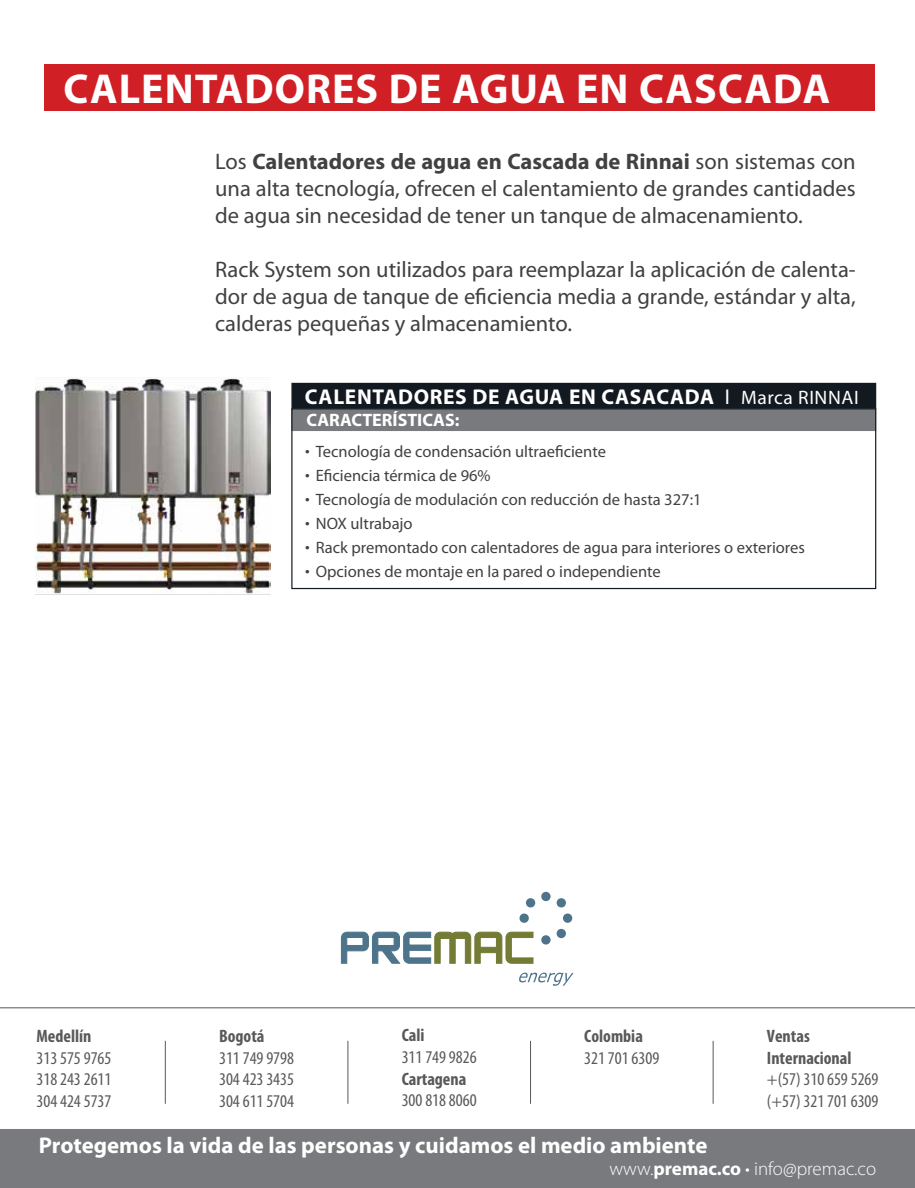
<style>
.page{position:relative;width:915px;height:1188px;background:#fff}
.page>*{position:absolute;margin:0;border:0;box-sizing:border-box;transform-origin:0 0}
.t1{font:700 42px "Myriad Pro";letter-spacing:.025em;color:#fff}
.t2{font:700 22.8px "Myriad Pro";color:#fff}
.t3{font:22.5px/27px "Myriad Pro";color:#414042;text-align:justify}
.t4{font:700 21.45px "Myriad Pro";letter-spacing:.03em;color:#fff}
.t5{font:300 19.05px "Myriad Pro";color:#fff}
.t6{font:condensed 18px/21.6px "Myriad Pro";color:#58595b;text-align:justify}
.t7{font:700 condensed 18px/21.6px "Myriad Pro";color:#58595b}
.t8{font:700 18px "Myriad Pro";color:#fff}
.t9{font:16.5px "Myriad Pro";color:#414042}
.s1{font-weight:700}
.s2{font-weight:400}
.s3{font-weight:400;font-size:19.5px}
</style>
<div class="page">
<div style="left:45px;top:64px;width:829px;height:47px;background:#d02026"></div>
<div style="left:291px;top:383px;width:584px;height:27px;background:#121921"></div>
<div style="left:291px;top:409px;width:584px;height:22px;background:#797a7d"></div>
<div style="left:291px;top:408px;width:585px;height:181px;border:1px solid #121921"></div>
<img style="left:35px;top:378px;width:235px;height:217px">
<hr style="left:0;top:1007px;width:914px;height:1px;background:#6d6e71">
<svg style="left:519px;top:973px;width:54px;height:13px"></svg>
<div style="left:542px;top:893px;width:7px;height:7px;background:#4e748b;border-radius:50%"></div>
<div style="left:541px;top:892px;width:9px;height:9px;border:2px solid #4e748b;border-radius:50%"></div>
<div style="left:542px;top:936px;width:7px;height:8px;background:#4e748b;border-radius:50%"></div>
<div style="left:541px;top:935px;width:9px;height:10px;border:2px solid #4e748b;border-radius:50%"></div>
<svg style="left:556px;top:898px;width:17px;height:41px"></svg>
<svg style="left:519px;top:898px;width:17px;height:25px"></svg>
<svg style="left:340px;top:931px;width:193px;height:33px"></svg>
<div style="left:0;top:1129px;width:914px;height:59px;background:#797a7d"></div>
<hr style="left:712px;top:1041px;width:1px;height:63px;background:#58595b">
<hr style="left:530px;top:1041px;width:1px;height:63px;background:#58595b">
<hr style="left:347px;top:1041px;width:1px;height:63px;background:#58595b">
<hr style="left:165px;top:1041px;width:1px;height:63px;background:#58595b">
<h1 class="t1" style="left:64px;top:65px;width:768px">CALENTADORES DE AGUA EN CASCADA</h1>
<p class="t3" style="left:215px;top:149px;width:642px">Los <span class="s1">Calentadores de agua en Cascada de Rinnai</span> son sistemas con una alta tecnología, ofrecen el calentamiento de grandes cantidades de agua sin necesidad de tener un tanque de almacenamiento.</p>
<p class="t3" style="left:215px;top:257px;width:642px">Rack System son utilizados para reemplazar la aplicación de calenta&shy;dor de agua de tanque de eficiencia media a grande, estándar y alta, calderas pequeñas y almacenamiento.</p>
<p class="t4" style="left:305px;top:384px;width:555px">CALENTADORES DE AGUA EN CASACADA <span class="s2">I</span> <span class="s3">Marca RINNAI</span></p>
<p class="t8" style="left:306px;top:410px;width:154px">CARACTERÍSTICAS:</p>
<p class="t9" style="left:305px;top:442px;width:302px">• Tecnología de condensación ultraeficiente</p>
<p class="t9" style="left:305px;top:466px;width:187px">• Eficiencia térmica de 96%</p>
<p class="t9" style="left:305px;top:490px;width:398px">• Tecnología de modulación con reducción de hasta 327:1</p>
<p class="t9" style="left:305px;top:514px;width:109px">• NOX ultrabajo</p>
<p class="t9" style="left:305px;top:538px;width:501px">• Rack premontado con calentadores de agua para interiores o exteriores</p>
<p class="t9" style="left:305px;top:562px;width:357px">• Opciones de montaje en la pared o independiente</p>
<p class="t7" style="left:36px;top:1025px;width:56px">Medellín</p>
<p class="t6" style="left:36px;top:1047px;width:76px">313 575 9765<br>318 243 2611<br>304 424 5737</p>
<p class="t7" style="left:219px;top:1025px;width:47px">Bogotá</p>
<p class="t6" style="left:219px;top:1047px;width:76px">311 749 9798<br>304 423 3435<br>304 611 5704</p>
<p class="t7" style="left:401px;top:1025px;width:24px">Cali</p>
<p class="t6" style="left:401px;top:1046px;width:76px">311 749 9826</p>
<p class="t7" style="left:401px;top:1068px;width:66px">Cartagena</p>
<p class="t6" style="left:401px;top:1089px;width:76px">300 818 8060</p>
<p class="t7" style="left:584px;top:1025px;width:60px">Colombia</p>
<p class="t6" style="left:584px;top:1047px;width:76px">321 701 6309</p>
<p class="t7" style="left:766px;top:1025px;width:86px">Ventas<br>Internacional</p>
<p class="t6" style="left:766px;top:1068px;width:113px">+(57) 310 659 5269 (+57) 321 701 6309</p>
<p class="t2" style="left:39px;top:1132px;width:670px">Protegemos la vida de las personas y cuidamos el medio ambiente</p>
<p class="t5" style="left:609px;top:1158px;width:268px">www.<span class="s1">premac.co</span> • info@premac.co</p>
</div>
